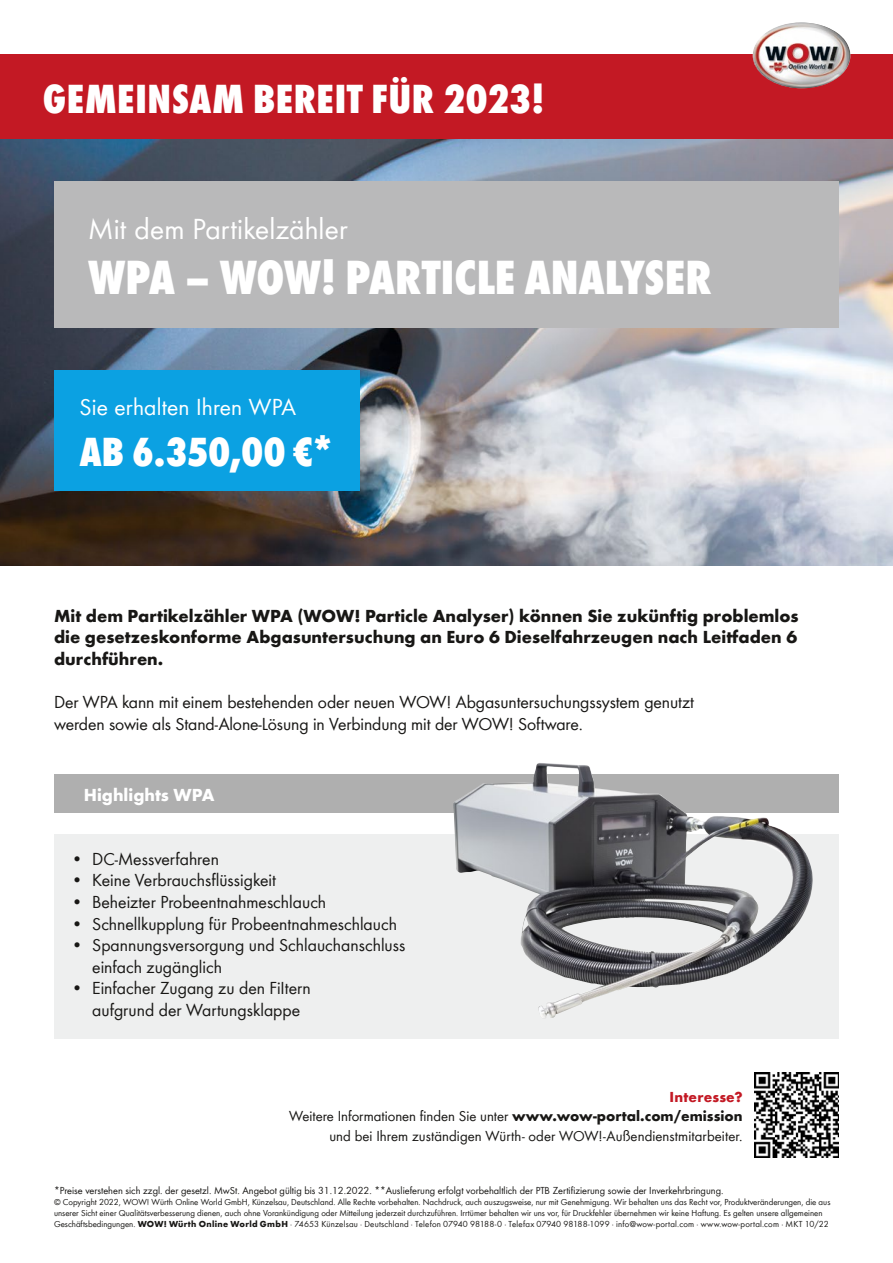
<style>
.page{position:relative;width:893px;height:1263px;background:#fff}
.page>*{position:absolute;margin:0;border:0;box-sizing:border-box;transform-origin:0 0}
.t1{font:49.5px "Wuerth Extra Bold Cond Caps";color:#fff}
.t2{font:800 condensed 42px "Wuerth";letter-spacing:.01em;color:#fff}
.t3{font:42px "Wuerth Extra Bold Cond Caps";letter-spacing:-.01em;color:#fff}
.t4{font:30px "Wuerth";letter-spacing:.005em;color:#fff}
.t5{font:24px "Wuerth";letter-spacing:.005em;color:#fff}
.t6{font:18px/21.6px "Wuerth";color:#181715}
.t7{font:700 18px/21.6px "Wuerth";color:#181715;text-align:justify}
.t8{font:700 18px "Wuerth";color:#fff}
.t9{font:15px/19.5px "Wuerth";letter-spacing:.005em;color:#181715;text-align:right}
.t10{font:10.5px "Wuerth";color:#181715}
.t11{font:9px/10.8px "Wuerth";color:#181715}
.s1{font-weight:700;color:#c31924}
.s2{font-weight:700}
</style>
<div class="page">
<div style="left:0;top:54px;width:893px;height:85px;background:#c31924"></div>
<img style="left:0;top:139px;width:893px;height:426px">
<img style="left:753px;top:22px;width:56px;height:41px">
<img style="left:754px;top:23px;width:96px;height:65px">
<div style="left:54px;top:834px;width:785px;height:204px;background:#eeefef"></div>
<div style="left:54px;top:774px;width:785px;height:39px;background:#afafaf"></div>
<div style="left:54px;top:182px;width:785px;height:146px;background:#b9b9ba"></div>
<img style="left:754px;top:1073px;width:85px;height:85px">
<img style="left:453px;top:764px;width:360px;height:254px">
<div style="left:54px;top:371px;width:306px;height:120px;background:#0ba1e2"></div>
<h2 class="t2" style="left:43px;top:70px;width:503px">GEMEINSAM BEREIT FÜR 2023!</h2>
<h3 class="t4" style="left:88px;top:208px;width:261px">Mit dem Partikelzähler</h3>
<h1 class="t1" style="left:88px;top:243px;width:625px">WPA – WOW! PARTICLE ANALYSER</h1>
<h3 class="t5" style="left:80px;top:390px;width:218px">Sie erhalten Ihren WPA</h3>
<h2 class="t3" style="left:80px;top:422px;width:256px">AB 6.350,00 €*</h2>
<h3 class="t7" style="left:54px;top:604px;width:746px">Mit dem Partikelzähler WPA (WOW! Particle Analyser) können Sie zukünftig problemlos die gesetzeskonforme Abgasuntersuchung an Euro 6 Dieselfahrzeugen nach Leitfaden 6 durchführen.</h3>
<h3 class="t6" style="left:54px;top:690px;width:641px">Der WPA kann mit einem bestehenden oder neuen WOW! Abgasuntersuchungssystem genutzt werden sowie als Stand-Alone-Lösung in Verbindung mit der WOW! Software.</h3>
<h3 class="t8" style="left:84px;top:781px;width:132px">Highlights WPA</h3>
<h3 class="t6" style="left:71px;top:847px;width:149px">• DC-Messverfahren</h3>
<h3 class="t6" style="left:71px;top:869px;width:206px">• Keine Verbrauchsflüssigkeit</h3>
<h3 class="t6" style="left:71px;top:890px;width:257px">• Beheizter Probeentnahmeschlauch</h3>
<h3 class="t6" style="left:71px;top:912px;width:328px">• Schnellkupplung für Probeentnahmeschlauch</h3>
<h3 class="t6" style="left:92px;top:933px;width:315px;text-indent:-21px">• Spannungsversorgung und Schlauchanschluss einfach zugänglich</h3>
<h3 class="t6" style="left:71px;top:977px;width:241px;text-align:center">• Einfacher Zugang zu den FiItern aufgrund der Wartungsklappe</h3>
<h3 class="t9" style="left:289px;top:1086px;width:455px"><span class="s1">Interesse?<br></span>Weitere Informationen finden Sie unter <span class="s2">www.wow-portal.com/emission </span>und bei Ihrem zuständigen Würth- oder WOW!-Außendienstmitarbeiter.</h3>
<p class="t10" style="left:54px;top:1184px;width:671px">*Preise verstehen sich zzgl. der gesetzl. MwSt. Angebot gültig bis 31.12.2022. **Auslieferung erfolgt vorbehaltlich der PTB Zertifizierung sowie der Inverkehrbringung.</p>
<p class="t11" style="left:54px;top:1196px;width:778px">© Copyright 2022, WOW! Würth Online World GmbH, Künzelsau, Deutschland. Alle Rechte vorbehalten. Nachdruck, auch auszugsweise, nur mit Genehmigung. Wir behalten uns das Recht vor, Produktveränderungen, die aus unserer Sicht einer Qualitätsverbesserung dienen, auch ohne Vorankündigung oder Mitteilung jederzeit durchzuführen. Irrtümer behalten wir uns vor, für Druckfehler übernehmen wir keine Haftung. Es gelten unsere allgemeinen<br>Geschäftsbedingungen. <span class="s2">WOW! Würth Online World GmbH</span> · 74653 Künzelsau · Deutschland · Telefon 07940 98188-0 · Telefax 07940 98188-1099 · info@wow-portal.com · www.wow-portal.com · MKT 10/22</p>
</div>
